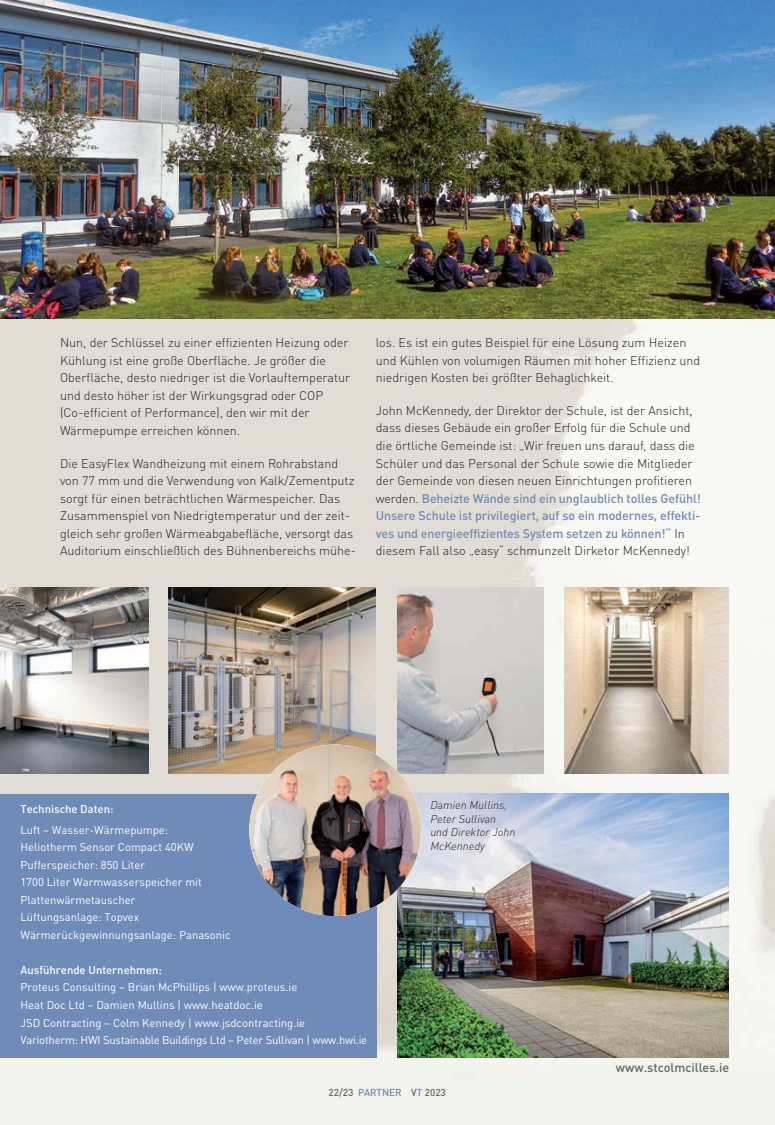
<style>
.page{position:relative;width:775px;height:1125px;background:#fff}
.page>*{position:absolute;margin:0;border:0;box-sizing:border-box;transform-origin:0 0}
.t1{font:300 12.5px/17.5px "DIN Pro";color:#231f20}
.t2{font:500 12.5px "DIN Pro";color:#636366}
.t3{font:11.25px/17.5px "DIN Pro";color:#fff}
.t4{font:italic 300 11.25px/13.5px "DIN Pro";color:#231f20}
.t5{font:500 11.25px "DIN Pro";color:#fff}
.t6{font:500 10px "DIN Pro";color:#636366}
.s1{font-weight:500;color:#6f8bb7}
.s2{color:#6f8bb7}
</style>
<div class="page">
<img style="left:0;top:318px;width:774px;height:806px">
<img style="left:0;top:0;width:774px;height:318px">
<img style="left:0;top:587px;width:148px;height:186px">
<img style="left:397px;top:794px;width:331px;height:263px">
<img style="left:169px;top:587px;width:206px;height:186px">
<img style="left:397px;top:587px;width:146px;height:186px">
<img style="left:564px;top:587px;width:164px;height:186px">
<div style="left:0;top:794px;width:376px;height:263px;background:#6f8bb7"></div>
<img style="left:249px;top:744px;width:171px;height:172px">
<p class="t1" style="left:60px;top:333px;width:291px">Nun, der Schlüssel zu einer effizienten Heizung oder Kühlung ist eine große Oberfläche. Je größer die Oberfläche, desto niedriger ist die Vorlauftemperatur und desto höher ist der Wirkungsgrad oder COP (Co-efficient of Performance), den wir mit der Wärmepumpe erreichen können.</p>
<p class="t1" style="left:60px;top:453px;width:297px">Die EasyFlex Wandheizung mit einem Rohrabstand von 77 mm und die Verwendung von Kalk/Zementputz sorgt für einen beträchtlichen Wärmespeicher. Das Zusammenspiel von Niedrigtemperatur und der zeit&shy;gleich sehr großen Wärmeabgabefläche, versorgt das Auditorium einschließlich des Bühnenbereichs mühe-</p>
<p class="t1" style="left:375px;top:333px;width:326px">los. Es ist ein gutes Beispiel für eine Lösung zum Heizen und Kühlen von volumigen Räumen mit hoher Effizienz und niedrigen Kosten bei größter Behaglichkeit.</p>
<p class="t1" style="left:375px;top:400px;width:326px">John McKennedy, der Direktor der Schule, ist der Ansicht, dass dieses Gebäude ein großer Erfolg für die Schule und die örtliche Gemeinde ist: „Wir freuen uns darauf, dass die Schüler und das Personal der Schule sowie die Mitglieder der Gemeinde von diesen neuen Einrichtungen profitieren werden. <span class="s1">Beheizte Wände sind ein unglaublich tolles Gefühl!<br>Unsere Schule ist privilegiert, auf so ein modernes, effekti&shy;ves und energieeffizientes System setzen zu können!“</span> In diesem Fall also „easy“ schmunzelt Dirketor McKennedy!</p>
<p class="t5" style="left:20px;top:799px;width:94px">Technische Daten:</p>
<p class="t3" style="left:20px;top:820px;width:211px">Luft – Wasser-Wärmepumpe:<br>Heliotherm Sensor Compact 40KW<br>Pufferspeicher: 850 Liter<br>1700 Liter Warmwasserspeicher mit<br>Plattenwärmetauscher<br>Lüftungsanlage: Topvex<br>Wärmerückgewinnungsanlage: Panasonic</p>
<p class="t5" style="left:20px;top:960px;width:143px">Ausführende Unternehmen:</p>
<p class="t3" style="left:20px;top:977px;width:348px">Proteus Consulting – Brian McPhillips | www.proteus.ie<br>Heat Doc Ltd – Damien Mullins | www.heatdoc.ie<br>JSD Contracting – Colm Kennedy | www.jsdcontracting.ie<br>Variotherm: HWI Sustainable Buildings Ltd – Peter Sullivan | www.hwi.ie</p>
<p class="t4" style="left:430px;top:798px;width:86px">Damien Mullins,<br>Peter Sullivan und Direktor John<br>McKennedy</p>
<p class="t2" style="left:615px;top:1057px;width:115px">www.stcolmcilles.ie</p>
<p class="t6" style="left:328px;top:1084px;width:119px">22/23 <span class="s2">PARTNER</span> V<span class="s2">T</span> 2023</p>
</div>
